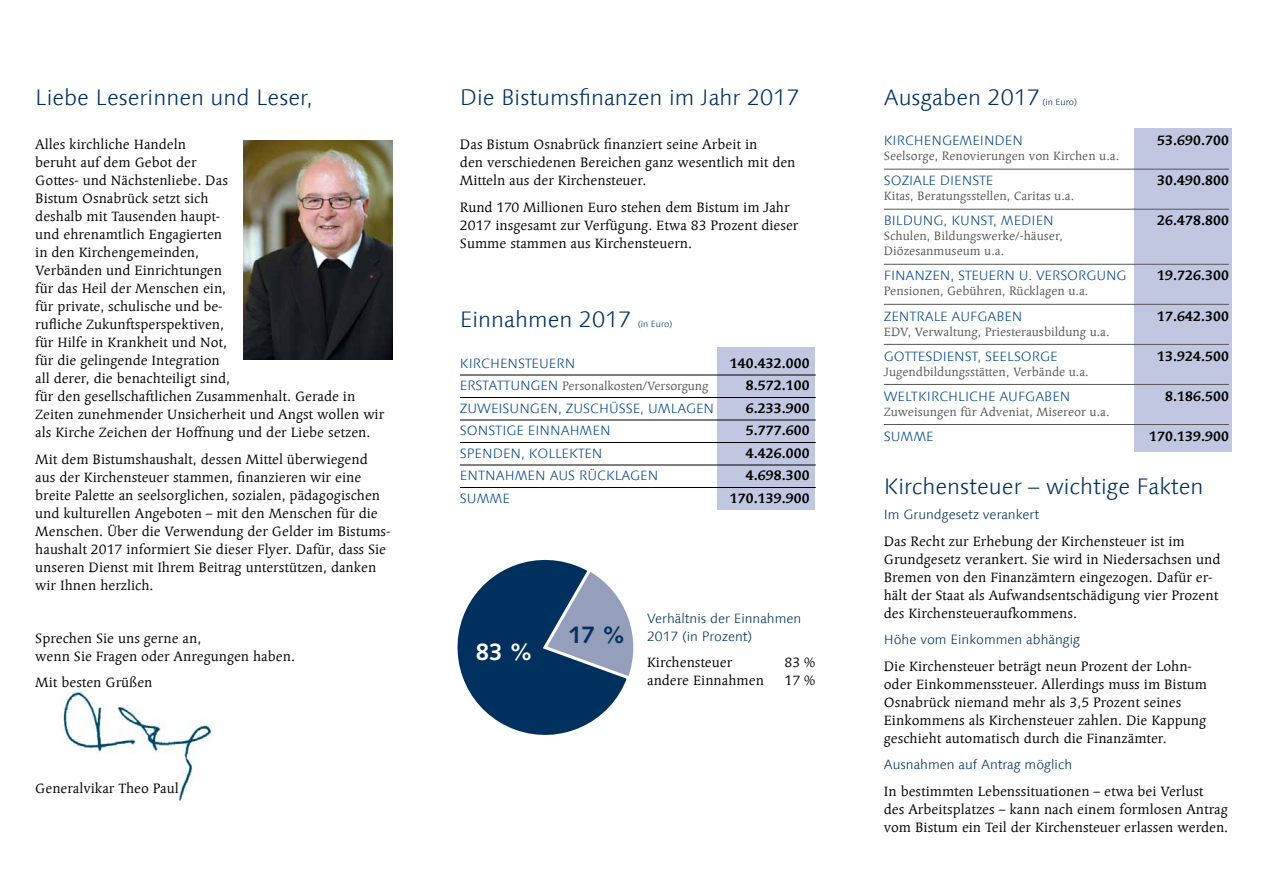
<style>
.page{position:relative;width:1263px;height:893px;background:#fff}
.page>*{position:absolute;margin:0;border:0;box-sizing:border-box;transform-origin:0 0}
.t1{font:700 24px "Syntax LT Std";color:#fff}
.t2{font:700 24px "Syntax LT Std";color:#00305d}
.t3{font:300 22.5px "Linotype Syntax Com";color:#00305d}
.t4{font:13.5px/18px "Linotype Syntax Serif Com";color:#000}
.t5{font:300 13.5px "Linotype Syntax Com";color:#048}
.t6{font:700 13.5px "Linotype Syntax Serif Com";letter-spacing:.01em;color:#000}
.t7{font:300 13.5px/18px "Linotype Syntax Com";color:#00305d}
.t8{font:12px/15px "Linotype Syntax Serif Com";color:#575756}
.t9{font:300 9px "Linotype Syntax Com";color:#00305d}
</style>
<div class="page">
<img style="left:61px;top:690px;width:151px;height:111px">
<div style="left:717px;top:348px;width:98px;height:162px;background:#c1c7e1"></div>
<div style="left:1134px;top:128px;width:98px;height:323px;background:#c1c7e1"></div>
<hr style="left:460px;top:375px;width:356px;height:1px;background:#000">
<hr style="left:460px;top:397px;width:356px;height:1px;background:#000">
<hr style="left:460px;top:420px;width:356px;height:1px;background:#000">
<hr style="left:460px;top:442px;width:356px;height:1px;background:#000">
<hr style="left:460px;top:465px;width:356px;height:1px;background:#000">
<hr style="left:460px;top:487px;width:356px;height:1px;background:#000">
<hr style="left:884px;top:169px;width:345px;height:1px;background:#575756">
<hr style="left:884px;top:209px;width:345px;height:1px;background:#575756">
<hr style="left:884px;top:264px;width:345px;height:1px;background:#575756">
<hr style="left:884px;top:304px;width:345px;height:1px;background:#575756">
<hr style="left:884px;top:344px;width:345px;height:1px;background:#575756">
<hr style="left:884px;top:384px;width:345px;height:1px;background:#575756">
<hr style="left:884px;top:424px;width:345px;height:1px;background:#575756">
<img style="left:243px;top:140px;width:150px;height:219px">
<svg style="left:457px;top:559px;width:177px;height:176px"></svg>
<h2 class="t3" style="left:35px;top:84px;width:279px">LIEBE LESERINNEN UND LESER,</h2>
<p class="t4" style="left:35px;top:136px;width:350px">Alles kirchliche Handeln<br>beruht auf dem Gebot der<br>Gottes- und Nächstenliebe. Das<br>Bistum Osnabrück setzt sich<br>deshalb mit Tausenden haupt-<br>und ehrenamtlich Engagierten<br>in den Kirchengemeinden,<br>Verbänden und Einrichtungen<br>für das Heil der Menschen ein,<br>für private, schulische und be-<br>rufliche Zukunftsperspektiven,<br>für Hilfe in Krankheit und Not,<br>für die gelingende Integration<br>all derer, die benachteiligt sind,<br>für den gesellschaftlichen Zusammenhalt. Gerade in Zeiten zunehmender Unsicherheit und Angst wollen wir als Kirche Zeichen der Hoffnung und der Liebe setzen.</p>
<p class="t4" style="left:35px;top:450px;width:357px">Mit dem Bistumshaushalt, dessen Mittel überwiegend aus der Kirchensteuer stammen, finanzieren wir eine breite Palette an seelsorglichen, sozialen, pädagogischen und kulturellen Angeboten – mit den Menschen für die Menschen. Über die Verwendung der Gelder im Bistums&shy;haushalt 2017 informiert Sie dieser Flyer. Dafür, dass Sie unseren Dienst mit Ihrem Beitrag unterstützen, danken wir Ihnen herzlich.</p>
<p class="t4" style="left:35px;top:629px;width:261px">Sprechen Sie uns gerne an,<br>wenn Sie Fragen oder Anregungen haben.</p>
<p class="t4" style="left:35px;top:673px;width:119px">Mit besten Grüßen</p>
<p class="t4" style="left:35px;top:779px;width:145px">Generalvikar Theo Paul</p>
<h2 class="t3" style="left:460px;top:84px;width:341px">DIE BISTUMSFINANZEN IM JAHR 2017</h2>
<p class="t4" style="left:460px;top:136px;width:337px">Das Bistum Osnabrück finanziert seine Arbeit in<br>den verschiedenen Bereichen ganz wesentlich mit den<br>Mitteln aus der Kirchensteuer.</p>
<p class="t4" style="left:460px;top:198px;width:340px">Rund 170 Millionen Euro stehen dem Bistum im Jahr<br>2017 insgesamt zur Verfügung. Etwa 83 Prozent dieser<br>Summe stammen aus Kirchensteuern.</p>
<h2 class="t3" style="left:460px;top:306px;width:173px">EINNAHMEN 2017</h2>
<p class="t9" style="left:638px;top:319px;width:36px">(IN EURO)</p>
<p class="t5" style="left:460px;top:355px;width:18px">KIRCHENSTEUERN</p>
<p class="t6" style="left:730px;top:354px;width:81px">140.432.000</p>
<p class="t5" style="left:460px;top:378px;width:17px">ERSTATTUNGEN</p>
<p class="t8" style="left:562px;top:379px;width:148px">Personalkosten/Versorgung</p>
<p class="t6" style="left:746px;top:376px;width:65px">8.572.100</p>
<p class="t5" style="left:460px;top:400px;width:18px">ZUWEISUNGEN</p>
<p class="t5" style="left:558px;top:400px;width:25px">, ZUSCHÜSSE</p>
<p class="t5" style="left:640px;top:400px;width:27px">, UMLAGEN</p>
<p class="t6" style="left:746px;top:399px;width:65px">6.233.900</p>
<p class="t5" style="left:460px;top:423px;width:16px">SONSTIGE</p>
<p class="t5" style="left:528px;top:423px;width:17px">EINNAHMEN</p>
<p class="t6" style="left:746px;top:421px;width:65px">5.777.600</p>
<p class="t5" style="left:460px;top:445px;width:17px">SPENDEN</p>
<p class="t5" style="left:521px;top:445px;width:25px">, KOLLEKTEN</p>
<p class="t6" style="left:746px;top:444px;width:65px">4.426.000</p>
<p class="t5" style="left:460px;top:468px;width:18px">ENTNAHMEN</p>
<p class="t5" style="left:550px;top:468px;width:10px">AUS</p>
<p class="t5" style="left:579px;top:468px;width:18px">RÜCKLAGEN</p>
<p class="t6" style="left:746px;top:466px;width:65px">4.698.300</p>
<p class="t5" style="left:460px;top:490px;width:17px">SUMME</p>
<p class="t6" style="left:730px;top:489px;width:81px">170.139.900</p>
<h1 class="t1" style="left:476px;top:637px;width:59px">83 %</h1>
<h1 class="t2" style="left:568px;top:621px;width:59px">17 %</h1>
<p class="t7" style="left:647px;top:609px;width:156px">VERHÄLTNIS DER EINNAHMEN<br>2017 (IN PROZENT)</p>
<p class="t4" style="left:647px;top:654px;width:87px">Kirchensteuer</p>
<p class="t4" style="left:784px;top:654px;width:32px">83 %</p>
<p class="t4" style="left:647px;top:672px;width:118px">andere Einnahmen</p>
<p class="t4" style="left:784px;top:672px;width:32px">17 %</p>
<h2 class="t3" style="left:884px;top:84px;width:157px">AUSGABEN 2017</h2>
<p class="t9" style="left:1042px;top:96px;width:36px">(IN EURO)</p>
<p class="t5" style="left:884px;top:133px;width:18px">KIRCHENGEMEINDEN</p>
<p class="t6" style="left:1157px;top:131px;width:73px">53.690.700</p>
<p class="t8" style="left:884px;top:149px;width:237px">Seelsorge, Renovierungen von Kirchen u.a.</p>
<p class="t5" style="left:884px;top:173px;width:16px">SOZIALE</p>
<p class="t5" style="left:940px;top:173px;width:18px">DIENSTE</p>
<p class="t6" style="left:1157px;top:171px;width:73px">30.490.800</p>
<p class="t8" style="left:884px;top:189px;width:192px">Kitas, Beratungsstellen, Caritas u.a.</p>
<p class="t5" style="left:884px;top:213px;width:18px">BILDUNG</p>
<p class="t5" style="left:943px;top:213px;width:26px">, KUNST</p>
<p class="t5" style="left:993px;top:213px;width:29px">, MEDIEN</p>
<p class="t6" style="left:1157px;top:212px;width:73px">26.478.800</p>
<p class="t8" style="left:884px;top:229px;width:181px">Schulen, Bildungswerke/-häuser,<br>Diözesanmuseum u.a.</p>
<p class="t5" style="left:884px;top:268px;width:17px">FINANZEN</p>
<p class="t5" style="left:950px;top:268px;width:24px">, STEUERN</p>
<p class="t5" style="left:1019px;top:268px;width:35px">U. VERSORGUNG</p>
<p class="t6" style="left:1157px;top:267px;width:73px">19.726.300</p>
<p class="t8" style="left:884px;top:284px;width:206px">Pensionen, Gebühren, Rücklagen u.a.</p>
<p class="t5" style="left:884px;top:308px;width:17px">ZENTRALE</p>
<p class="t5" style="left:951px;top:308px;width:18px">AUFGABEN</p>
<p class="t6" style="left:1157px;top:307px;width:73px">17.642.300</p>
<p class="t8" style="left:884px;top:324px;width:227px">EDV, Verwaltung, Priesterausbildung u.a.</p>
<p class="t5" style="left:884px;top:348px;width:19px">GOTTESDIENST</p>
<p class="t5" style="left:977px;top:348px;width:23px">, SEELSORGE</p>
<p class="t6" style="left:1157px;top:347px;width:73px">13.924.500</p>
<p class="t8" style="left:884px;top:364px;width:206px">Jugendbildungsstätten, Verbände u.a.</p>
<p class="t5" style="left:884px;top:388px;width:23px">WELTKIRCHLICHE</p>
<p class="t5" style="left:999px;top:388px;width:18px">AUFGABEN</p>
<p class="t6" style="left:1165px;top:387px;width:65px">8.186.500</p>
<p class="t8" style="left:884px;top:404px;width:227px">Zuweisungen für Adveniat, Misereor u.a.</p>
<p class="t5" style="left:884px;top:428px;width:17px">SUMME</p>
<p class="t6" style="left:1149px;top:427px;width:81px">170.139.900</p>
<h2 class="t3" style="left:884px;top:472px;width:321px">KIRCHENSTEUER – WICHTIGE FAKTEN</h2>
<p class="t7" style="left:884px;top:506px;width:157px">IM GRUNDGESETZ VERANKERT</p>
<p class="t4" style="left:884px;top:532px;width:338px">Das Recht zur Erhebung der Kirchensteuer ist im Grundgesetz verankert. Sie wird in Niedersachsen und Bremen von den Finanzämtern eingezogen. Dafür er&shy;hält der Staat als Aufwandsentschädigung vier Prozent des Kirchensteueraufkommens.</p>
<p class="t7" style="left:884px;top:631px;width:198px">HÖHE VOM EINKOMMEN ABHÄNGIG</p>
<p class="t4" style="left:884px;top:657px;width:325px">Die Kirchensteuer beträgt neun Prozent der Lohn&shy;oder Einkommenssteuer. Allerdings muss im Bistum Osnabrück niemand mehr als 3,5 Prozent seines Einkommens als Kirchensteuer zahlen. Die Kappung geschieht automatisch durch die Finanzämter.</p>
<p class="t7" style="left:884px;top:755px;width:190px">AUSNAHMEN AUF ANTRAG MÖGLICH</p>
<p class="t4" style="left:884px;top:782px;width:346px">In bestimmten Lebenssituationen – etwa bei Verlust<br>des Arbeitsplatzes – kann nach einem formlosen Antrag vom Bistum ein Teil der Kirchensteuer erlassen werden.</p>
</div>
